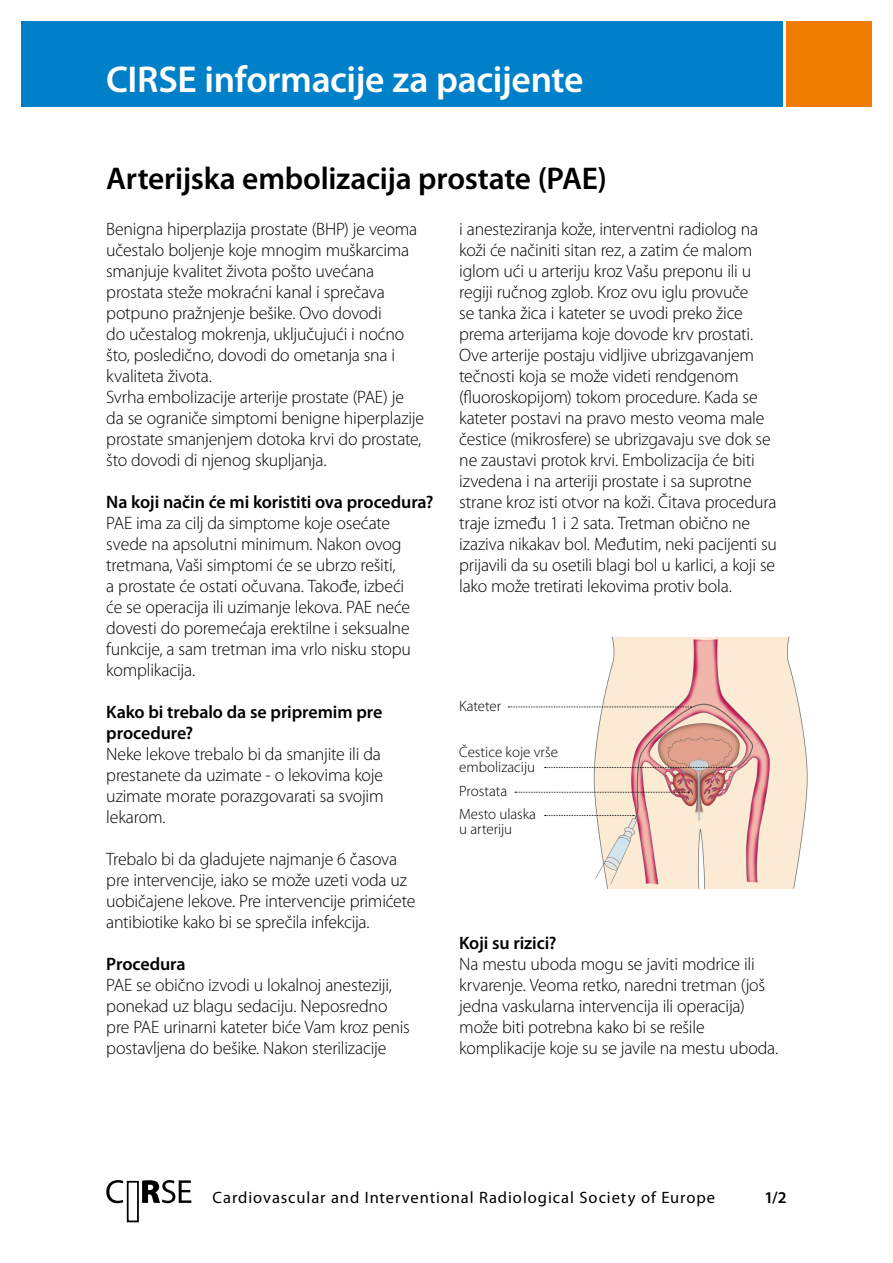
<style>
.page{position:relative;width:893px;height:1263px;background:#fff}
.page>*{position:absolute;margin:0;border:0;box-sizing:border-box;transform-origin:0 0}
.t1{font:600 37.5px "Myriad Pro";letter-spacing:-.01em;color:#fff}
.t2{font:600 31.5px "Myriad Pro";letter-spacing:-.01em;color:#000}
.t3{font:300 18px/21px "Myriad Pro";letter-spacing:-.015em;color:#000}
.t4{font:600 18px/21px "Myriad Pro";letter-spacing:-.005em;color:#000}
.t5{font:16.5px "Myriad Pro";letter-spacing:.055em;color:#000}
.t6{font:600 16.5px "Myriad Pro";color:#000}
.t7{font:300 15px/15px "Myriad Pro";color:#000}
</style>
<div class="page">
<div style="left:127px;top:1181px;width:12px;height:41px;background:#fff;border:2px solid #000"></div>
<svg style="left:106px;top:1180px;width:85px;height:23px"></svg>
<div style="left:21px;top:21px;width:761px;height:85px;background:#0080c8"></div>
<div style="left:787px;top:21px;width:85px;height:85px;background:#ef7c00"></div>
<img style="left:508px;top:636px;width:300px;height:253px">
<svg style="left:508px;top:706px;width:183px;height:1px"></svg>
<svg style="left:515px;top:792px;width:174px;height:1px"></svg>
<svg style="left:545px;top:767px;width:187px;height:1px"></svg>
<svg style="left:545px;top:815px;width:89px;height:1px"></svg>
<h1 class="t1" style="left:106px;top:59px;width:479px">CIRSE informacije za pacijente</h1>
<h2 class="t2" style="left:106px;top:161px;width:502px">Arterijska embolizacija prostate (PAE)</h2>
<p class="t3" style="left:106px;top:218px;width:319px">Benigna hiperplazija prostate (BHP) je veoma učestalo boljenje koje mnogim muškarcima smanjuje kvalitet života pošto uvećana prostata steže mokraćni kanal i sprečava potpuno pražnjenje bešike. Ovo dovodi<br>do učestalog mokrenja, uključujući i noćno što, posledično, dovodi do ometanja sna i kvaliteta života.<br>Svrha embolizacije arterije prostate (PAE) je da se ograniče simptomi benigne hiperplazije prostate smanjenjem dotoka krvi do prostate, što dovodi di njenog skupljanja.</p>
<p class="t4" style="left:106px;top:491px;width:329px">Na koji način će mi koristiti ova procedura?</p>
<p class="t3" style="left:106px;top:512px;width:306px">PAE ima za cilj da simptome koje osećate svede na apsolutni minimum. Nakon ovog tretmana, Vaši simptomi će se ubrzo rešiti,<br>a prostate će ostati očuvana. Takođe, izbeći će se operacija ili uzimanje lekova. PAE neće dovesti do poremećaja erektilne i seksualne funkcije, a sam tretman ima vrlo nisku stopu komplikacija.</p>
<p class="t4" style="left:106px;top:701px;width:278px">Kako bi trebalo da se pripremim pre procedure?</p>
<p class="t3" style="left:106px;top:743px;width:279px">Neke lekove trebalo bi da smanjite ili da prestanete da uzimate - o lekovima koje uzimate morate porazgovarati sa svojim lekarom.</p>
<p class="t3" style="left:106px;top:848px;width:311px">Trebalo bi da gladujete najmanje 6 časova pre intervencije, iako se može uzeti voda uz uobičajene lekove. Pre intervencije primićete antibiotike kako bi se sprečila infekcija.</p>
<p class="t4" style="left:106px;top:953px;width:81px">Procedura</p>
<p class="t3" style="left:106px;top:974px;width:305px">PAE se obično izvodi u lokalnoj anesteziji, ponekad uz blagu sedaciju. Neposredno pre PAE urinarni kateter biće Vam kroz penis postavljena do bešike. Nakon sterilizacije</p>
<p class="t3" style="left:459px;top:218px;width:319px">i anesteziranja kože, interventni radiolog na koži će načiniti sitan rez, a zatim će malom iglom ući u arteriju kroz Vašu preponu ili u regiji ručnog zglob. Kroz ovu iglu provuče<br>se tanka žica i kateter se uvodi preko žice prema arterijama koje dovode krv prostati.<br>Ove arterije postaju vidljive ubrizgavanjem tečnosti koja se može videti rendgenom (fluoroskopijom) tokom procedure. Kada se kateter postavi na pravo mesto veoma male čestice (mikrosfere) se ubrizgavaju sve dok se ne zaustavi protok krvi. Embolizacija će biti izvedena i na arteriji prostate i sa suprotne strane kroz isti otvor na koži. Čitava procedura traje između 1 i 2 sata. Tretman obično ne izaziva nikakav bol. Međutim, neki pacijenti su prijavili da su osetili blagi bol u karlici, a koji se lako može tretirati lekovima protiv bola.</p>
<p class="t7" style="left:459px;top:698px;width:43px">Kateter</p>
<p class="t7" style="left:459px;top:744px;width:100px">Čestice koje vrše embolizaciju</p>
<p class="t7" style="left:459px;top:779px;width:78px;line-height:23.4px">Prostata<br>Mesto ulaska</p>
<p class="t7" style="left:459px;top:822px;width:54px">u arteriju</p>
<p class="t4" style="left:459px;top:932px;width:99px">Koji su rizici?</p>
<p class="t3" style="left:459px;top:953px;width:321px">Na mestu uboda mogu se javiti modrice ili krvarenje. Veoma retko, naredni tretman (još jedna vaskularna intervencija ili operacija) može biti potrebna kako bi se rešile komplikacije koje su se javile na mestu uboda.</p>
<p class="t5" style="left:213px;top:1188px;width:504px">Cardiovascular and Interventional Radiological Society of Europe</p>
<p class="t6" style="left:764px;top:1188px;width:24px">1/2</p>
</div>
